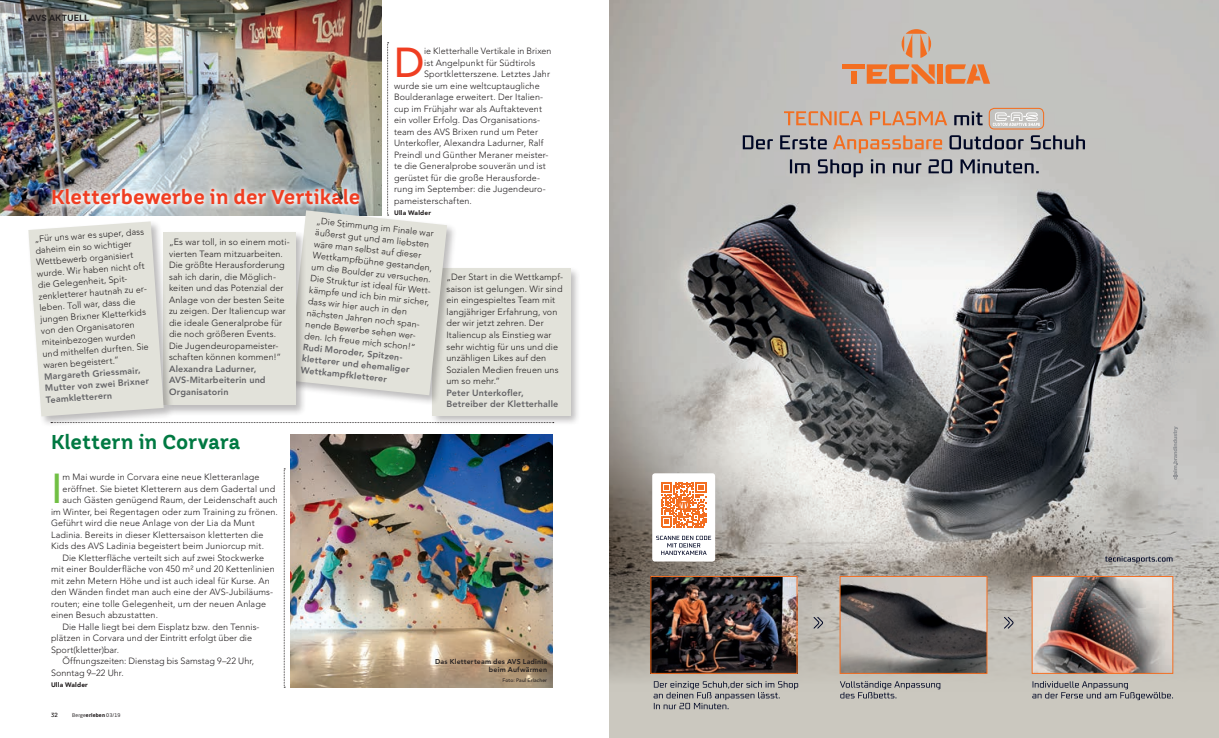
<style>
.page{position:relative;width:1219px;height:738px;background:#fff}
.page>*{position:absolute;margin:0;border:0;box-sizing:border-box;transform-origin:0 0}
.t1{font:500 41.5px "Avenir LT Std";color:#ef3e22}
.t2{font:500 41.5px "Avenir LT Std";color:#71bf44}
.t3{font:700 20px "TT Hazelnuts";letter-spacing:.005em;color:#ef3e22}
.t4{font:700 20px "TT Hazelnuts";letter-spacing:.005em;color:#007942}
.t5{font:300 9px/11.5px "Avenir LT Std";letter-spacing:.01em;color:#231f20}
.t6{font:800 9px/11.5px "Avenir LT Std";letter-spacing:.015em;color:#636366}
.t7{font:700 9px "TT Hazelnuts";color:#231f20}
.t8{font:800 7px/8px "Avenir LT Std";letter-spacing:.025em;color:#231f20;text-align:right}
.t9{font:900 6.5px "Avenir LT Std";letter-spacing:.025em;color:#231f20}
.t10{font:500 6px "TT Hazelnuts";color:#231f20}
.t11{font:5px "Neo Sans Std";letter-spacing:.02em;color:#231f20}
.t12{font:500 5px "Avenir LT Std";letter-spacing:.03em;color:#231f20}
.s1{font-weight:700}
</style>
<div class="page">
<div style="left:430px;top:266px;width:151px;height:160px;background:#231f20;opacity:.3"></div>
<div style="left:432px;top:268px;width:138px;height:147px;background:#e2e2da"></div>
<svg style="left:284px;top:468px;width:1px;height:219px"></svg>
<div style="left:609px;top:0;width:610px;height:737px;background:#cbc8bf"></div>
<img style="left:609px;top:0;width:610px;height:689px">
<svg style="left:1105px;top:555px;width:67px;height:7px"></svg>
<svg style="left:813px;top:616px;width:10px;height:12px"></svg>
<svg style="left:1003px;top:616px;width:11px;height:12px"></svg>
<svg style="left:1032px;top:680px;width:141px;height:19px"></svg>
<svg style="left:840px;top:680px;width:100px;height:17px"></svg>
<svg style="left:654px;top:680px;width:144px;height:28px"></svg>
<div style="left:937px;top:64px;width:6px;height:20px;background:#f36e21"></div>
<svg style="left:867px;top:64px;width:68px;height:20px"></svg>
<svg style="left:945px;top:64px;width:45px;height:20px"></svg>
<div style="left:843px;top:64px;width:22px;height:5px;background:#f36e21"></div>
<div style="left:851px;top:71px;width:6px;height:13px;background:#f36e21"></div>
<svg style="left:902px;top:29px;width:29px;height:29px"></svg>
<svg style="left:790px;top:159px;width:249px;height:18px"></svg>
<svg style="left:949px;top:135px;width:136px;height:14px"></svg>
<svg style="left:833px;top:135px;width:109px;height:18px"></svg>
<svg style="left:743px;top:135px;width:84px;height:14px"></svg>
<svg style="left:954px;top:111px;width:29px;height:14px"></svg>
<svg style="left:784px;top:111px;width:163px;height:14px"></svg>
<div style="left:989px;top:108px;width:55px;height:21px;border:1px solid #f36e21;border-radius:5px"></div>
<svg style="left:993px;top:112px;width:47px;height:14px"></svg>
<img style="left:653px;top:577px;width:142px;height:94px">
<div style="left:651px;top:575px;width:146px;height:98px;border:1px solid #f36e21"></div>
<img style="left:842px;top:577px;width:143px;height:94px">
<div style="left:840px;top:575px;width:147px;height:98px;border:1px solid #f36e21"></div>
<img style="left:1034px;top:577px;width:137px;height:94px">
<div style="left:1032px;top:575px;width:141px;height:98px;border:1px solid #f36e21"></div>
<div style="left:652px;top:473px;width:63px;height:88px;background:#fff;border-radius:3px"></div>
<svg style="left:661px;top:482px;width:45px;height:45px"></svg>
<svg style="left:656px;top:535px;width:55px;height:19px"></svg>
<svg style="left:1173px;top:426px;width:5px;height:53px"></svg>
<img style="left:0;top:0;width:381px;height:215px">
<div style="left:286px;top:208px;width:171px;height:197px;background:#231f20;opacity:.3"></div>
<svg style="left:288px;top:43px;width:159px;height:352px"></svg>
<div style="left:161px;top:230px;width:146px;height:185px;background:#231f20;opacity:.3"></div>
<div style="left:163px;top:232px;width:133px;height:173px;background:#e2e2da"></div>
<div style="left:26px;top:219px;width:148px;height:207px;background:#231f20;opacity:.3"></div>
<svg style="left:28px;top:221px;width:136px;height:195px;background:#e3e3dc"></svg>
<svg style="left:47px;top:183px;width:318px;height:27px"></svg>
<img style="left:291px;top:434px;width:262px;height:253px">
<svg style="left:51px;top:422px;width:503px;height:1px"></svg>
<p class="t7" style="left:30px;top:12px;width:26px">AVS aktuell</p>
<h2 class="t3" style="left:51px;top:183px;width:311px">Kletterbewerbe in der Vertikale</h2>
<h1 class="t1" style="left:394px;top:39px;width:32px">D</h1>
<p class="t5" style="left:424px;top:45px;width:129px">ie Kletterhalle Vertikale in Brixen</p>
<p class="t5" style="left:424px;top:57px;width:113px">ist Angelpunkt für Südtirols</p>
<p class="t5" style="left:424px;top:68px;width:128px">Sportkletterszene. Letztes Jahr</p>
<p class="t5" style="left:394px;top:80px;width:147px">wurde sie um eine weltcuptaugliche</p>
<p class="t5" style="left:394px;top:91px;width:151px">Boulderanlage erweitert. Der Italien-</p>
<p class="t5" style="left:394px;top:103px;width:149px">cup im Frühjahr war als Auftaktevent</p>
<p class="t5" style="left:394px;top:114px;width:148px">ein voller Erfolg. Das Organisations-</p>
<p class="t5" style="left:394px;top:126px;width:145px">team des AVS Brixen rund um Peter</p>
<p class="t5" style="left:394px;top:137px;width:151px">Unterkofler, Alexandra Ladurner, Ralf</p>
<p class="t5" style="left:394px;top:149px;width:156px">Preindl und Günther Meraner meister-</p>
<p class="t5" style="left:394px;top:160px;width:153px">te die Generalprobe souverän und ist</p>
<p class="t5" style="left:394px;top:172px;width:148px">gerüstet für die große Herausforde-</p>
<p class="t5" style="left:394px;top:183px;width:153px">rung im September: die Jugendeuro-</p>
<p class="t5" style="left:394px;top:195px;width:79px">pameisterschaften.</p>
<p class="t9" style="left:394px;top:209px;width:38px">Ulla Walder</p>
<p class="t5" style="left:34px;top:233px;width:111px;rotate:-4deg">„Für uns war es super, dass daheim ein so wichtiger<br>Wettbewerb organisiert wurde. Wir haben nicht oft die Gelegenheit, Spit&shy;zenkletterer hautnah zu er&shy;leben. Toll war, dass die jungen Brixner Kletterkids von den Organisatoren miteinbezogen wurden und mithelfen durften. Sie waren begeistert.“</p>
<p class="t6" style="left:44px;top:371px;width:106px;rotate:-4deg">Margareth Griessmair,<br>Mutter von zwei Brixner<br>Teamkletterern</p>
<p class="t5" style="left:169px;top:236px;width:122px">„Es war toll, in so einem moti&shy;vierten Team mitzuarbeiten.<br>Die größte Herausforderung sah ich darin, die Möglich&shy;keiten und das Potenzial der<br>Anlage von der besten Seite zu zeigen. Der Italiencup war die ideale Generalprobe für die noch größeren Events.<br>Die Jugendeuropameister&shy;schaften können kommen!“</p>
<p class="t6" style="left:169px;top:362px;width:98px">Alexandra Ladurner,<br>AVS-Mitarbeiterin und<br>Organisatorin</p>
<h2 class="t4" style="left:51px;top:429px;width:191px">Klettern in Corvara</h2>
<h1 class="t2" style="left:51px;top:464px;width:13px">I</h1>
<p class="t5" style="left:63px;top:471px;width:198px">m Mai wurde in Corvara eine neue Kletteranlage</p>
<p class="t5" style="left:63px;top:482px;width:214px">eröffnet. Sie bietet Kletterern aus dem Gadertal und</p>
<p class="t5" style="left:63px;top:494px;width:217px">auch Gästen genügend Raum, der Leidenschaft auch</p>
<p class="t5" style="left:51px;top:505px;width:228px">im Winter, bei Regentagen oder zum Training zu frönen.</p>
<p class="t5" style="left:51px;top:517px;width:205px">Geführt wird die neue Anlage von der Lia da Munt</p>
<p class="t5" style="left:51px;top:528px;width:214px">Ladinia. Bereits in dieser Klettersaison kletterten die</p>
<p class="t5" style="left:51px;top:540px;width:215px">Kids des AVS Ladinia begeistert beim Juniorcup mit.</p>
<p class="t5" style="left:62px;top:551px;width:203px">Die Kletterfläche verteilt sich auf zwei Stockwerke</p>
<p class="t5" style="left:51px;top:563px;width:225px">mit einer Boulderfläche von 450 m² und 20 Kettenlinien</p>
<p class="t5" style="left:51px;top:574px;width:220px">mit zehn Metern Höhe und ist auch ideal für Kurse. An</p>
<p class="t5" style="left:51px;top:586px;width:224px">den Wänden findet man auch eine der AVS-Jubiläums-</p>
<p class="t5" style="left:51px;top:597px;width:216px">routen; eine tolle Gelegenheit, um der neuen Anlage</p>
<p class="t5" style="left:51px;top:609px;width:108px">einen Besuch abzustatten.</p>
<p class="t5" style="left:62px;top:620px;width:199px">Die Halle liegt bei dem Eisplatz bzw. den Tennis-</p>
<p class="t5" style="left:51px;top:632px;width:202px">plätzen in Corvara und der Eintritt erfolgt über die</p>
<p class="t5" style="left:51px;top:643px;width:70px">Sport(kletter)bar.</p>
<p class="t5" style="left:62px;top:655px;width:193px">Öffnungszeiten: Dienstag bis Samstag 9–22 Uhr,</p>
<p class="t5" style="left:51px;top:666px;width:74px">Sonntag 9–22 Uhr.</p>
<p class="t9" style="left:51px;top:680px;width:38px">Ulla Walder</p>
<p class="t10" style="left:51px;top:710px;width:8px">32</p>
<p class="t11" style="left:72px;top:711px;width:50px">Berge<span class="s1">erleben</span> 03/19</p>
<p class="t5" style="left:317px;top:215px;width:122px;rotate:6deg">„Die Stimmung im Finale war äußerst gut und am liebsten wäre man selbst auf dieser<br>Wettkampfbühne gestanden, um die Boulder zu versuchen.<br>Die Struktur ist ideal für Wett&shy;kämpfe und ich bin mir sicher, dass wir hier auch in den nächsten Jahren noch span&shy;nende Bewerbe sehen wer&shy;den. Ich freue mich schon!“</p>
<p class="t6" style="left:304px;top:341px;width:110px;rotate:6deg">Rudi Moroder, Spitzen&shy;kletterer und ehemaliger<br>Wettkampfkletterer</p>
<p class="t5" style="left:446px;top:271px;width:118px">„Der Start in die Wettkampf&shy;saison ist gelungen. Wir sind ein eingespieltes Team mit langjähriger Erfahrung, von der wir jetzt zehren. Der<br>Italiencup als Einstieg war sehr wichtig für uns und die unzähligen Likes auf den<br>Sozialen Medien freuen uns um so mehr.“</p>
<p class="t6" style="left:446px;top:386px;width:113px">Peter Unterkofler,<br>Betreiber der Kletterhalle</p>
<p class="t8" style="left:435px;top:657px;width:113px">Das Kletterteam des AVS Ladinia beim Aufwärmen</p>
<p class="t12" style="left:502px;top:676px;width:46px">Foto: Paul Erlacher</p>
</div>
